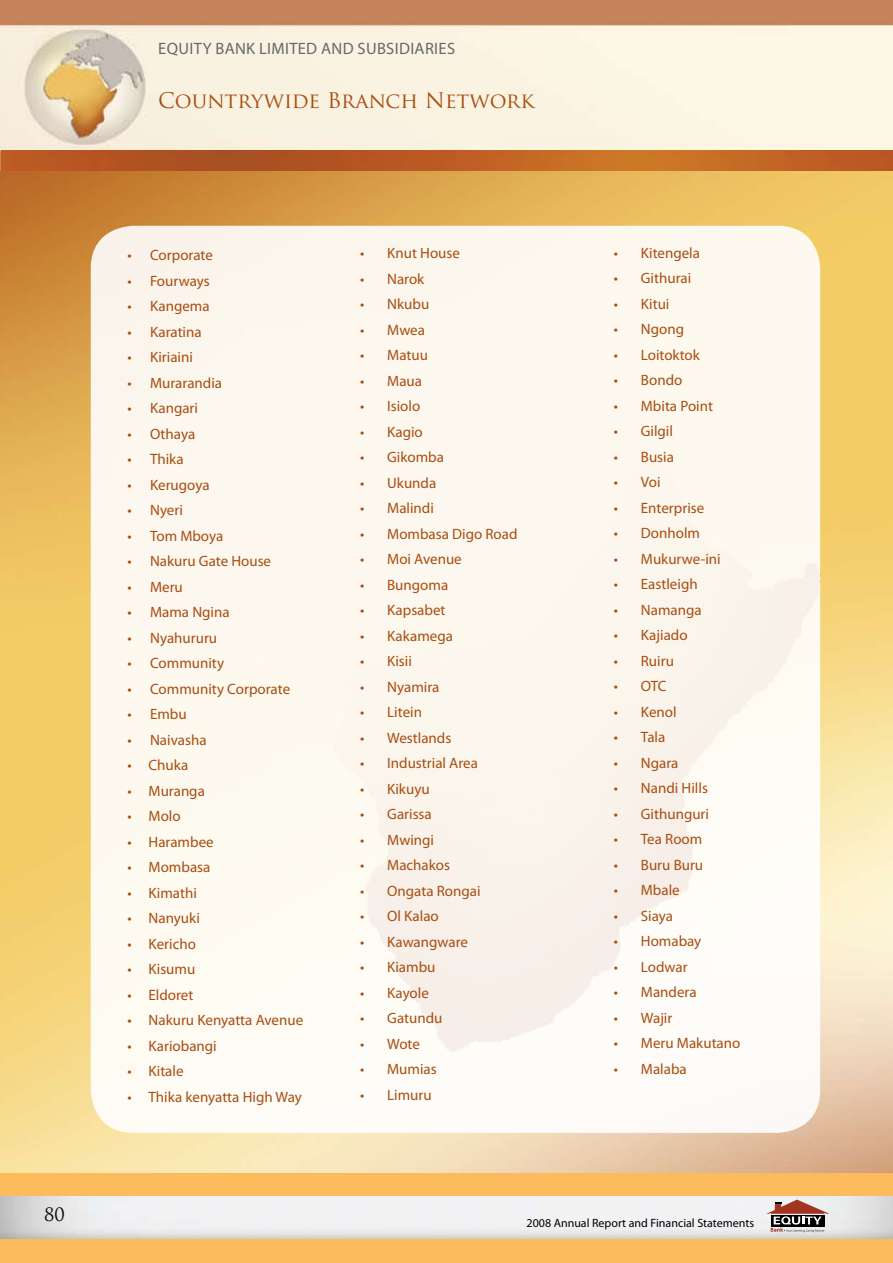
<style>
.page{position:relative;width:893px;height:1263px;background:#fff}
.page>*{position:absolute;margin:0;border:0;box-sizing:border-box;transform-origin:0 0}
.t1{font:21px "Trajan Pro";color:#a84d10}
.t2{font:18px "Trajan Pro";color:#000}
.t3{font:16.5px "Myriad Pro";letter-spacing:.02em;color:#67686b}
.t4{font:15px "Myriad Pro";color:#a84d10}
.t5{font:12px "Myriad Pro";color:#000}
</style>
<div class="page">
<img style="left:0;top:0;width:893px;height:1263px">
<img style="left:0;top:1196px;width:893px;height:43px">
<img style="left:0;top:150px;width:893px;height:1022px">
<svg style="left:766px;top:1199px;width:65px;height:33px"></svg>
<div style="left:91px;top:226px;width:729px;height:907px;background:#fdf8ef;border-radius:43px"></div>
<p class="t2" style="left:44px;top:1203px;width:22px">80</p>
<p class="t3" style="left:158px;top:38px;width:289px">Equity Bank Limited and Subsidiaries</p>
<h1 class="t1" style="left:158px;top:87px;width:378px">Countrywide Branch Network</h1>
<p class="t4" style="left:128px;top:246px;width:87px">• Corporate</p>
<p class="t4" style="left:128px;top:271px;width:84px">• Fourways</p>
<p class="t4" style="left:128px;top:297px;width:84px">• Kangema</p>
<p class="t4" style="left:128px;top:322px;width:76px">• Karatina</p>
<p class="t4" style="left:128px;top:348px;width:67px">• Kiriaini</p>
<p class="t4" style="left:128px;top:373px;width:96px">• Murarandia</p>
<p class="t4" style="left:128px;top:399px;width:72px">• Kangari</p>
<p class="t4" style="left:128px;top:424px;width:69px">• Othaya</p>
<p class="t4" style="left:128px;top:450px;width:58px">• Thika</p>
<p class="t4" style="left:128px;top:475px;width:84px">• Kerugoya</p>
<p class="t4" style="left:128px;top:501px;width:57px">• Nyeri</p>
<p class="t4" style="left:128px;top:526px;width:97px">• Tom Mboya</p>
<p class="t4" style="left:128px;top:552px;width:145px">• Nakuru Gate House</p>
<p class="t4" style="left:128px;top:577px;width:57px">• Meru</p>
<p class="t4" style="left:128px;top:603px;width:104px">• Mama Ngina</p>
<p class="t4" style="left:128px;top:628px;width:91px">• Nyahururu</p>
<p class="t4" style="left:128px;top:654px;width:98px">• Community</p>
<p class="t4" style="left:128px;top:679px;width:164px">• Community Corporate</p>
<p class="t4" style="left:128px;top:705px;width:61px">• Embu</p>
<p class="t4" style="left:128px;top:730px;width:80px">• Naivasha</p>
<p class="t4" style="left:128px;top:756px;width:62px">• Chuka</p>
<p class="t4" style="left:128px;top:781px;width:79px">• Muranga</p>
<p class="t4" style="left:128px;top:807px;width:55px">• Molo</p>
<p class="t4" style="left:128px;top:832px;width:88px">• Harambee</p>
<p class="t4" style="left:128px;top:858px;width:84px">• Mombasa</p>
<p class="t4" style="left:128px;top:883px;width:71px">• Kimathi</p>
<p class="t4" style="left:128px;top:909px;width:74px">• Nanyuki</p>
<p class="t4" style="left:128px;top:934px;width:70px">• Kericho</p>
<p class="t4" style="left:128px;top:960px;width:69px">• Kisumu</p>
<p class="t4" style="left:128px;top:985px;width:67px">• Eldoret</p>
<p class="t4" style="left:128px;top:1011px;width:177px">• Nakuru Kenyatta Avenue</p>
<p class="t4" style="left:128px;top:1036px;width:91px">• Kariobangi</p>
<p class="t4" style="left:128px;top:1062px;width:58px">• Kitale</p>
<p class="t4" style="left:128px;top:1087px;width:176px">• Thika kenyatta High Way</p>
<p class="t4" style="left:360px;top:244px;width:101px">• Knut House</p>
<p class="t4" style="left:360px;top:269px;width:66px">• Narok</p>
<p class="t4" style="left:360px;top:295px;width:71px">• N kubu</p>
<p class="t4" style="left:360px;top:320px;width:66px">• Mwea</p>
<p class="t4" style="left:360px;top:346px;width:69px">• Matuu</p>
<p class="t4" style="left:360px;top:371px;width:63px">• Maua</p>
<p class="t4" style="left:360px;top:397px;width:62px">• Isiolo</p>
<p class="t4" style="left:360px;top:422px;width:64px">• Kagio</p>
<p class="t4" style="left:360px;top:448px;width:85px">• Gikomba</p>
<p class="t4" style="left:360px;top:473px;width:78px">• Ukunda</p>
<p class="t4" style="left:360px;top:499px;width:75px">• Malindi</p>
<p class="t4" style="left:360px;top:524px;width:159px">• Mombasa Digo Road</p>
<p class="t4" style="left:360px;top:550px;width:103px">• Moi Avenue</p>
<p class="t4" style="left:360px;top:575px;width:90px">• Bungoma</p>
<p class="t4" style="left:360px;top:601px;width:87px">• Kapsabet</p>
<p class="t4" style="left:360px;top:626px;width:94px">• Kakamega</p>
<p class="t4" style="left:360px;top:652px;width:53px">• Kisii</p>
<p class="t4" style="left:360px;top:677px;width:81px">• Nyamira</p>
<p class="t4" style="left:360px;top:703px;width:63px">• Litein</p>
<p class="t4" style="left:360px;top:728px;width:93px">• Westlands</p>
<p class="t4" style="left:360px;top:754px;width:119px">• I ndustrial Area</p>
<p class="t4" style="left:360px;top:779px;width:71px">• Kikuyu</p>
<p class="t4" style="left:360px;top:805px;width:73px">• Garissa</p>
<p class="t4" style="left:360px;top:830px;width:75px">• Mwingi</p>
<p class="t4" style="left:360px;top:856px;width:91px">• Machakos</p>
<p class="t4" style="left:360px;top:881px;width:122px">• Ongata Rongai</p>
<p class="t4" style="left:360px;top:907px;width:80px">• Ol Kalao</p>
<p class="t4" style="left:360px;top:932px;width:109px">• Kawangware</p>
<p class="t4" style="left:360px;top:958px;width:77px">• Kiambu</p>
<p class="t4" style="left:360px;top:983px;width:70px">• Kayole</p>
<p class="t4" style="left:360px;top:1009px;width:84px">• Gatundu</p>
<p class="t4" style="left:360px;top:1034px;width:61px">• Wote</p>
<p class="t4" style="left:360px;top:1060px;width:78px">• Mumias</p>
<p class="t4" style="left:360px;top:1085px;width:73px">• Limuru</p>
<p class="t4" style="left:614px;top:244px;width:88px">• Kitengela</p>
<p class="t4" style="left:614px;top:269px;width:79px">• Githurai</p>
<p class="t4" style="left:614px;top:295px;width:57px">• Kitui</p>
<p class="t4" style="left:614px;top:320px;width:72px">• Ngong</p>
<p class="t4" style="left:614px;top:346px;width:88px">• Loitoktok</p>
<p class="t4" style="left:614px;top:371px;width:70px">• Bondo</p>
<p class="t4" style="left:614px;top:397px;width:101px">• Mbita Point</p>
<p class="t4" style="left:614px;top:422px;width:61px">• Gilgil</p>
<p class="t4" style="left:614px;top:448px;width:62px">• Busia</p>
<p class="t4" style="left:614px;top:473px;width:48px">• Voi</p>
<p class="t4" style="left:614px;top:499px;width:92px">• Enterprise</p>
<p class="t4" style="left:614px;top:524px;width:88px">• Donholm</p>
<p class="t4" style="left:614px;top:550px;width:108px">• Mukurwe-ini</p>
<p class="t4" style="left:614px;top:575px;width:85px">• Eastleigh</p>
<p class="t4" style="left:614px;top:601px;width:89px">• Namanga</p>
<p class="t4" style="left:614px;top:626px;width:75px">• Kajiado</p>
<p class="t4" style="left:614px;top:652px;width:62px">• Ruiru</p>
<p class="t4" style="left:614px;top:677px;width:54px">• OTC</p>
<p class="t4" style="left:614px;top:703px;width:64px">• Kenol</p>
<p class="t4" style="left:614px;top:728px;width:53px">• Tala</p>
<p class="t4" style="left:614px;top:754px;width:66px">• Ngara</p>
<p class="t4" style="left:614px;top:779px;width:96px">• Nandi Hills</p>
<p class="t4" style="left:614px;top:805px;width:97px">• Githunguri</p>
<p class="t4" style="left:614px;top:830px;width:90px">• Tea Room</p>
<p class="t4" style="left:614px;top:856px;width:91px">• Buru Buru</p>
<p class="t4" style="left:614px;top:881px;width:67px">• Mbale</p>
<p class="t4" style="left:614px;top:907px;width:61px">• Siaya</p>
<p class="t4" style="left:614px;top:932px;width:89px">• Homabay</p>
<p class="t4" style="left:614px;top:958px;width:75px">• Lodwar</p>
<p class="t4" style="left:614px;top:983px;width:84px">• Mandera</p>
<p class="t4" style="left:614px;top:1009px;width:60px">• Wajir</p>
<p class="t4" style="left:614px;top:1034px;width:128px">• Meru Makutano</p>
<p class="t4" style="left:614px;top:1060px;width:74px">• Malaba</p>
<p class="t5" style="left:527px;top:1215px;width:229px">2008 Annual Report and Financial Statements</p>
</div>
